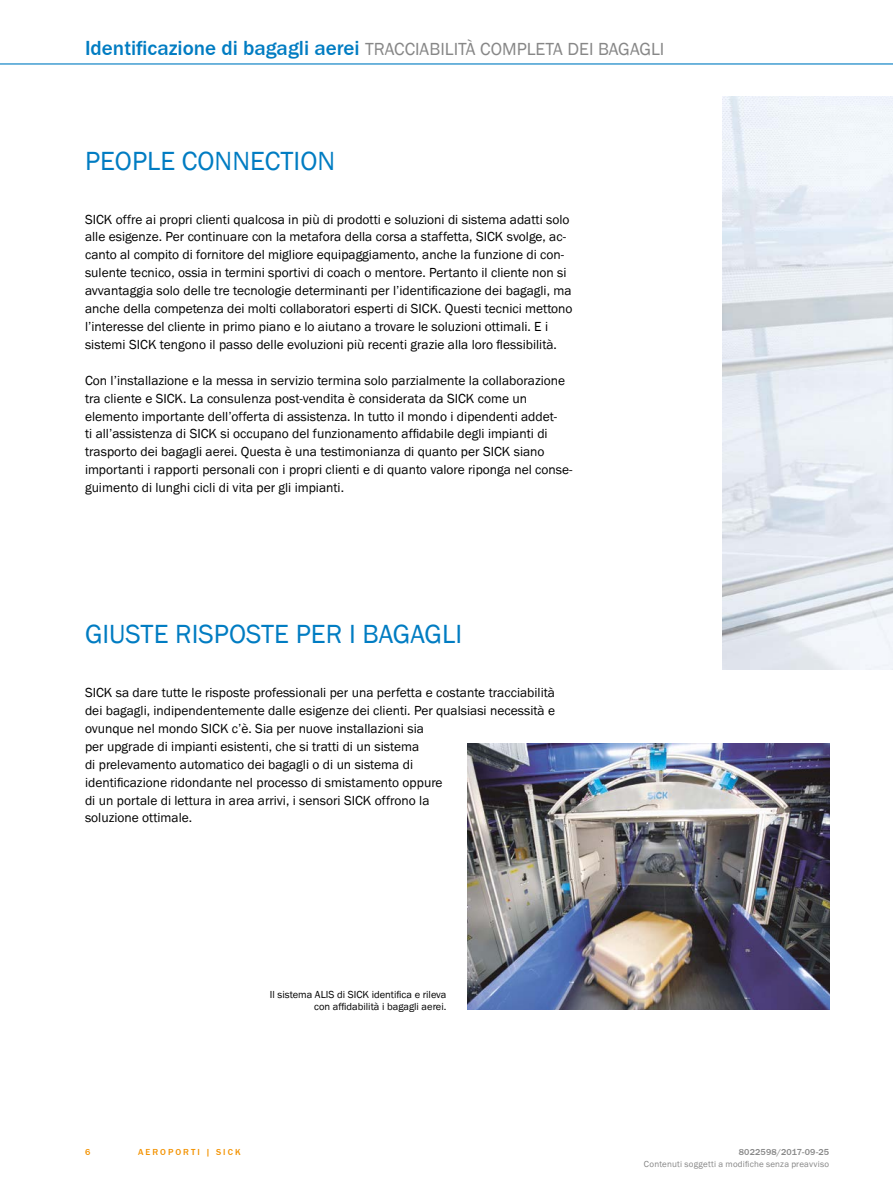
<style>
.page{position:relative;width:893px;height:1188px;background:#fff}
.page>*{position:absolute;margin:0;border:0;box-sizing:border-box;transform-origin:0 0}
.t1{font:27px "SICK Franklin";color:#007cc2}
.t2{font:18px "SICK Franklin";color:#878787}
.t3{font:13.5px/17.9px "SICK Franklin";color:#000}
.t4{font:10.5px/12px "SICK Franklin";color:#000;text-align:right}
.t5{font:9px "SICK Franklin";letter-spacing:.02em;color:#878787}
.t6{font:500 9px "SICK Franklin";letter-spacing:.02em;color:#878787}
.t7{font:500 9px "SICK Franklin";letter-spacing:.225em;color:#f39200}
.s1{font-weight:500;font-size:21px;color:#007cc2}
</style>
<div class="page">
<hr style="left:0;top:63px;width:893px;height:2px;background:#007cc2">
<img style="left:723px;top:97px;width:170px;height:572px">
<img style="left:468px;top:743px;width:361px;height:267px">
<h2 class="t2" style="left:85px;top:38px;width:581px"><span class="s1">Identificazione di bagagli aerei</span> TRACCIABILITÀ COMPLETA DEI BAGAGLI</h2>
<h1 class="t1" style="left:85px;top:144px;width:252px">PEOPLE CONNECTION</h1>
<p class="t3" style="left:85px;top:210px;width:489px">SICK offre ai propri clienti qualcosa in più di prodotti e soluzioni di sistema adatti solo alle esigenze. Per continuare con la metafora della corsa a staffetta, SICK svolge, ac&shy;canto al compito di fornitore del migliore equipaggiamento, anche la funzione di con&shy;sulente tecnico, ossia in termini sportivi di coach o mentore. Pertanto il cliente non si avvantaggia solo delle tre tecnologie determinanti per l’identificazione dei bagagli, ma anche della competenza dei molti collaboratori esperti di SICK. Questi tecnici mettono l’interesse del cliente in primo piano e lo aiutano a trovare le soluzioni ottimali. E i sistemi SICK tengono il passo delle evoluzioni più recenti grazie alla loro flessibilità.</p>
<p class="t3" style="left:85px;top:371px;width:489px">Con l’installazione e la messa in servizio termina solo parzialmente la collaborazione tra cliente e SICK. La consulenza post-vendita è considerata da SICK come un elemento importante dell’offerta di assistenza. In tutto il mondo i dipendenti addet-<br>ti all’assistenza di SICK si occupano del funzionamento affidabile degli impianti di trasporto dei bagagli aerei. Questa è una testimonianza di quanto per SICK siano importanti i rapporti personali con i propri clienti e di quanto valore riponga nel conse&shy;guimento di lunghi cicli di vita per gli impianti.</p>
<h1 class="t1" style="left:85px;top:618px;width:379px">GIUSTE RISPOSTE PER I BAGAGLI</h1>
<p class="t3" style="left:85px;top:684px;width:472px">SICK sa dare tutte le risposte professionali per una perfetta e costante tracciabilità dei bagagli, indipendentemente dalle esigenze dei clienti. Per qualsiasi necessità e ovunque nel mondo SICK c’è. Sia per nuove installazioni sia<br>per upgrade di impianti esistenti, che si tratti di un sistema<br>di prelevamento automatico dei bagagli o di un sistema di<br>identificazione ridondante nel processo di smistamento oppure<br>di un portale di lettura in area arrivi, i sensori SICK offrono la<br>soluzione ottimale.</p>
<p class="t4" style="left:270px;top:988px;width:178px">Il sistema ALIS di SICK identifica e rileva con affidabilità i bagagli aerei.</p>
<p class="t7" style="left:85px;top:1146px;width:7px">6</p>
<p class="t7" style="left:138px;top:1146px;width:104px">AEROPORTI | SICK</p>
<p class="t6" style="left:739px;top:1146px;width:92px">8022598/2017-09-25</p>
<p class="t5" style="left:644px;top:1159px;width:187px">Contenuti soggetti a modifiche senza preavviso</p>
</div>
